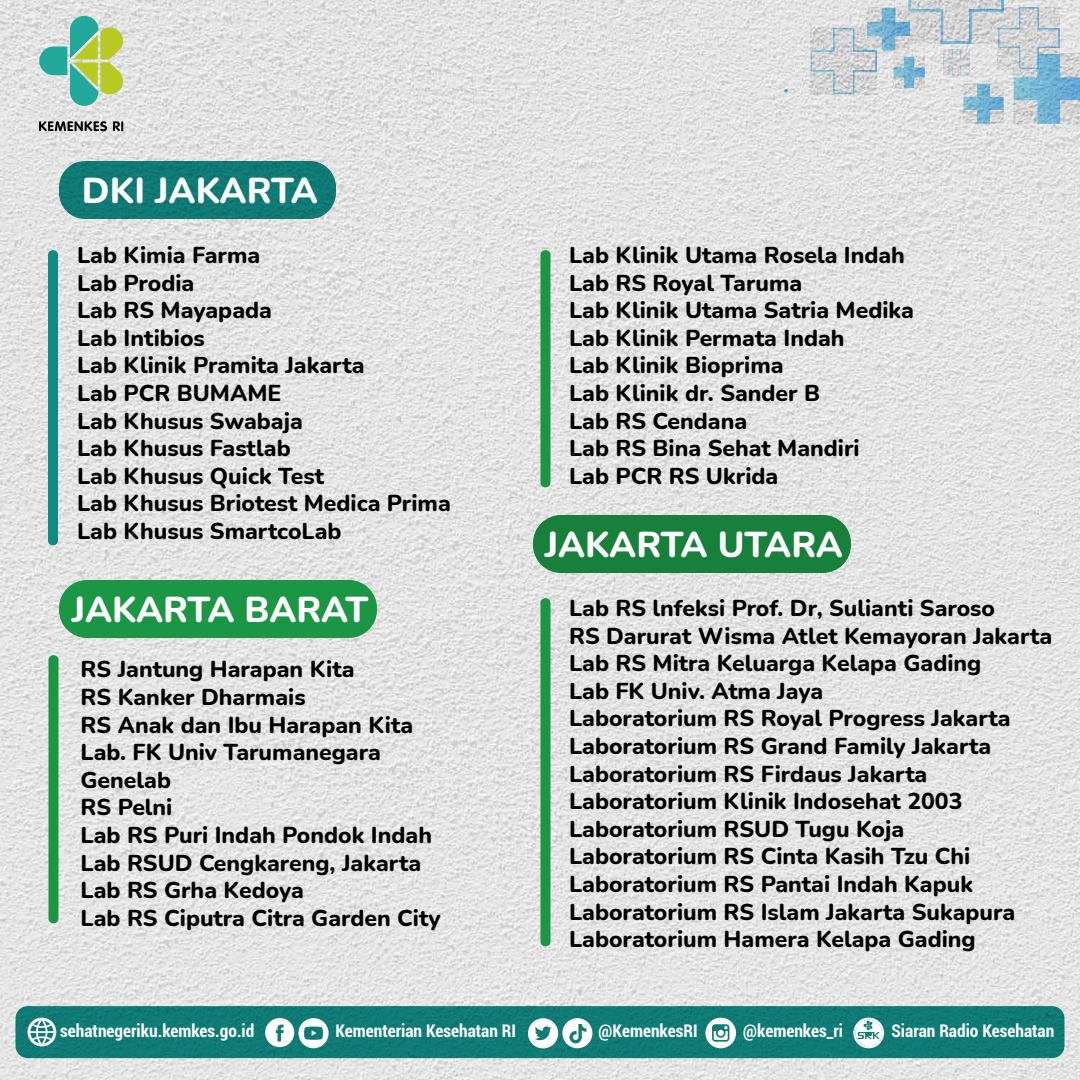
<style>
.page{position:relative;width:1080px;height:1080px;background:#fff}
.page>*{position:absolute;margin:0;border:0;box-sizing:border-box;transform-origin:0 0}
.t1{font:800 36px "Nunito";color:#fff}
.t2{font:800 23px/27.6px "Nunito";color:#000}
.t3{font:700 condensed 17.4px "Roboto";color:#fff}
</style>
<div class="page">
<img style="left:0;top:0;width:1080px;height:1080px">
<div style="left:59px;top:161px;width:277px;height:58px;background:#107a75;border-radius:26px"></div>
<div style="left:16px;top:1006px;width:1048px;height:52px;background:#107b76;border-radius:12px"></div>
<svg style="left:28px;top:1018px;width:28px;height:28px"></svg>
<svg style="left:265px;top:1018px;width:64px;height:30px"></svg>
<svg style="left:528px;top:1018px;width:64px;height:30px"></svg>
<svg style="left:705px;top:1018px;width:31px;height:30px"></svg>
<svg style="left:853px;top:1018px;width:31px;height:30px"></svg>
<svg style="left:39px;top:16px;width:85px;height:90px;background:#a0cba0"></svg>
<svg style="left:113px;top:121px;width:10px;height:10px"></svg>
<svg style="left:39px;top:121px;width:68px;height:10px"></svg>
<div style="left:59px;top:580px;width:318px;height:58px;background:#1b9644;border-radius:28px"></div>
<div style="left:533px;top:515px;width:318px;height:58px;background:#17803b;border-radius:28px"></div>
<div style="left:48px;top:249px;width:10px;height:298px;background:#128a84"></div>
<svg style="left:48px;top:654px;width:10px;height:271px;background:#289b4e"></svg>
<svg style="left:540px;top:249px;width:10px;height:240px;background:#289b4e"></svg>
<svg style="left:540px;top:597px;width:10px;height:351px;background:#279a4d"></svg>
<svg style="left:784px;top:89px;width:4px;height:4px"></svg>
<img style="left:943px;top:49px;width:27px;height:26px">
<img style="left:998px;top:7px;width:62px;height:62px">
<img style="left:867px;top:8px;width:43px;height:43px">
<img style="left:893px;top:57px;width:32px;height:31px">
<img style="left:810px;top:28px;width:67px;height:66px">
<img style="left:908px;top:0;width:96px;height:44px">
<img style="left:963px;top:84px;width:41px;height:40px">
<img style="left:1014px;top:54px;width:66px;height:70px">
<h1 class="t1" style="left:82px;top:165px;width:238px">DKI JAKARTA</h1>
<p class="t2" style="left:77px;top:243px;width:375px">Lab Kimia Farma<br>Lab Prodia<br>Lab RS Mayapada<br>Lab Intibios<br>Lab Klinik Pramita Jakarta<br>Lab PCR BUMAME<br>Lab Khusus Swabaja<br>Lab Khusus Fastlab<br>Lab Khusus Quick Test<br>Lab Khusus Briotest Medica Prima<br>Lab Khusus SmartcoLab</p>
<p class="t2" style="left:569px;top:240px;width:347px">Lab Klinik Utama Rosela Indah<br>Lab RS Royal Taruma<br>Lab Klinik Utama Satria Medika<br>Lab Klinik Permata Indah<br>Lab Klinik Bioprima<br>Lab Klinik dr. Sander B<br>Lab RS Cendana<br>Lab RS Bina Sehat Mandiri<br>Lab PCR RS Ukrida</p>
<h1 class="t1" style="left:545px;top:519px;width:300px">JAKARTA UTARA</h1>
<h1 class="t1" style="left:72px;top:584px;width:298px">JAKARTA BARAT</h1>
<p class="t2" style="left:81px;top:655px;width:362px">RS Jantung Harapan Kita<br>RS Kanker Dharmais<br>RS Anak dan Ibu Harapan Kita<br>Lab. FK Univ Tarumanegara<br>Genelab<br>RS Pelni<br>Lab RS Puri Indah Pondok Indah<br>Lab RSUD Cengkareng, Jakarta<br>Lab RS Grha Kedoya<br>Lab RS Ciputra Citra Garden City</p>
<p class="t2" style="left:569px;top:593px;width:485px">Lab RS lnfeksi Prof. Dr, Sulianti Saroso<br>RS Darurat Wisma Atlet Kemayoran Jakarta Lab RS Mitra Keluarga Kelapa Gading<br>Lab FK Univ. Atma Jaya<br>Laboratorium RS Royal Progress Jakarta Laboratorium RS Grand Family Jakarta Laboratorium RS Firdaus Jakarta Laboratorium Klinik Indosehat 2003<br>Laboratorium RSUD Tugu Koja Laboratorium RS Cinta Kasih Tzu Chi Laboratorium RS Pantai Indah Kapuk Laboratorium RS Islam Jakarta Sukapura Laboratorium Hamera Kelapa Gading</p>
<p class="t3" style="left:60px;top:1024px;width:196px">sehatnegeriku.kemkes.go.id</p>
<p class="t3" style="left:335px;top:1024px;width:182px">Kementerian Kesehatan RI</p>
<p class="t3" style="left:599px;top:1024px;width:101px">@KemenkesRI</p>
<p class="t3" style="left:743px;top:1024px;width:101px">@kemenkes_ri</p>
<p class="t3" style="left:892px;top:1024px;width:164px">Siaran Radio Kesehatan</p>
</div>
